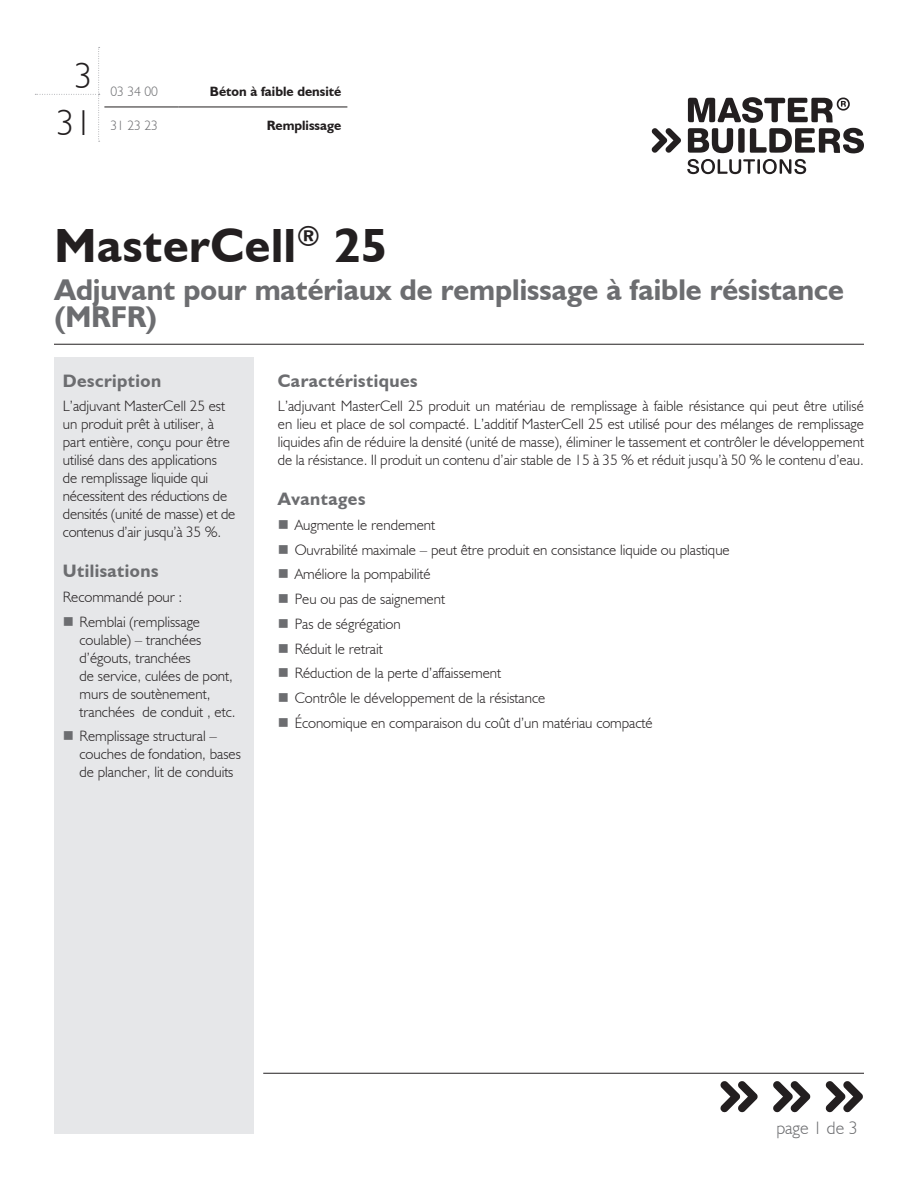
<style>
.page{position:relative;width:918px;height:1188px;background:#fff}
.page>*{position:absolute;margin:0;border:0;box-sizing:border-box;transform-origin:0 0}
.Product_Name{font:700 48px "Humanist 521 BT";letter-spacing:.015em;color:#231f20}
.Large_Numbers_-_Left{font:300 36px "Humanist 521 BT";color:#231f20}
.Gray_Descriptor_Subh{font:700 30px/27px "Humanist 521 BT";color:#6c6d70}
.Section_Header{font:700 18px "Humanist 521 BT";letter-spacing:.025em;color:#6c6d70}
.t1{font:300 18px "Humanist 521 BT";color:#6c6d70}
.Body{font:300 15px/18px "Humanist 521 BT";color:#231f20}
.Pg__1_Left_Column_Bo{font:300 15px/18px "Humanist 521 BT";color:#231f20}
.Bold_Description_-_R{font:700 13.5px "Humanist 521 BT";color:#231f20}
.Middle_Numbers_-_Gra{font:300 13.5px "Humanist 521 BT";color:#6c6d70}
</style>
<div class="page">
<hr style="left:263px;top:1073px;width:601px;height:1px;background:#231f20">
<svg style="left:687px;top:159px;width:119px;height:15px"></svg>
<svg style="left:652px;top:128px;width:29px;height:25px"></svg>
<svg style="left:688px;top:97px;width:176px;height:56px"></svg>
<hr style="left:54px;top:344px;width:810px;height:1px;background:#231f20">
<div style="left:54px;top:358px;width:200px;height:776px;background:#e6e7e9"></div>
<svg style="left:35px;top:47px;width:65px;height:95px"></svg>
<hr style="left:104px;top:107px;width:75px;height:1px;background:#231f20">
<hr style="left:179px;top:107px;width:168px;height:1px;background:#231f20">
<svg style="left:720px;top:1081px;width:38px;height:31px"></svg>
<svg style="left:773px;top:1081px;width:37px;height:31px"></svg>
<svg style="left:826px;top:1081px;width:37px;height:31px"></svg>
<p class="Large_Numbers_-_Left" style="left:75px;top:54px;width:20px">3</p>
<p class="Large_Numbers_-_Left" style="left:56px;top:101px;width:38px">31</p>
<p class="Middle_Numbers_-_Gra" style="left:110px;top:83px;width:49px">03 34 00</p>
<p class="Bold_Description_-_R" style="left:210px;top:83px;width:133px">Béton à faible densité</p>
<p class="Middle_Numbers_-_Gra" style="left:110px;top:117px;width:49px">31 23 23</p>
<p class="Bold_Description_-_R" style="left:267px;top:117px;width:76px">Remplissage</p>
<p class="Product_Name" style="left:55px;top:216px;width:334px">MasterCell<sup>®</sup> 25</p>
<p class="Gray_Descriptor_Subh" style="left:55px;top:276px;width:791px">Adjuvant pour matériaux de remplissage à faible résistance (MRFR)</p>
<p class="Section_Header" style="left:63px;top:369px;width:100px">Description</p>
<p class="Pg__1_Left_Column_Bo" style="left:63px;top:397px;width:174px">L’adjuvant MasterCell 25 est un produit prêt à utiliser, à part entière, conçu pour être utilisé dans des applications<br>de remplissage liquide qui nécessitent des réductions de densités (unité de masse) et de contenus d’air jusqu’à 35 %.</p>
<p class="Section_Header" style="left:63px;top:560px;width:97px">Utilisations</p>
<p class="Body" style="left:63px;top:587px;width:121px">Recommandé pour :</p>
<p class="Body" style="left:80px;top:612px;width:157px">Remblai (remplissage coulable) – tranchées d’égouts, tranchées<br>de service, culées de pont, murs de soutènement, tranchées de conduit , etc.</p>
<p class="Body" style="left:80px;top:727px;width:163px">Remplissage structural – couches de fondation, bases de plancher, lit de conduits</p>
<p class="Section_Header" style="left:278px;top:369px;width:141px">Caractéristiques</p>
<p class="Body" style="left:278px;top:397px;width:588px;text-align:justify">L’adjuvant MasterCell 25 produit un matériau de remplissage à faible résistance qui peut être utilisé en lieu et place de sol compacté. L’additif MasterCell 25 est utilisé pour des mélanges de remplissage liquides afin de réduire la densité (unité de masse), éliminer le tassement et contrôler le développement de la résistance. Il produit un contenu d’air stable de 15 à 35 % et réduit jusqu’à 50 % le contenu d’eau.</p>
<p class="Section_Header" style="left:278px;top:488px;width:89px">Avantages</p>
<p class="Body" style="left:295px;top:515px;width:142px">Augmente le rendement</p>
<p class="Body" style="left:295px;top:540px;width:437px">Ouvrabilité maximale – peut être produit en consistance liquide ou plastique</p>
<p class="Body" style="left:295px;top:565px;width:138px">Améliore la pompabilité</p>
<p class="Body" style="left:295px;top:590px;width:152px">Peu ou pas de saignement</p>
<p class="Body" style="left:295px;top:614px;width:108px">Pas de ségrégation</p>
<p class="Body" style="left:295px;top:639px;width:90px">Réduit le retrait</p>
<p class="Body" style="left:295px;top:664px;width:208px">Réduction de la perte d’affaissement</p>
<p class="Body" style="left:295px;top:689px;width:252px">Contrôle le développement de la résistance</p>
<p class="Body" style="left:295px;top:713px;width:359px">Économique en comparaison du coût d’un matériau compacté</p>
<p class="t1" style="left:776px;top:1117px;width:83px">page 1 de 3</p>
</div>
